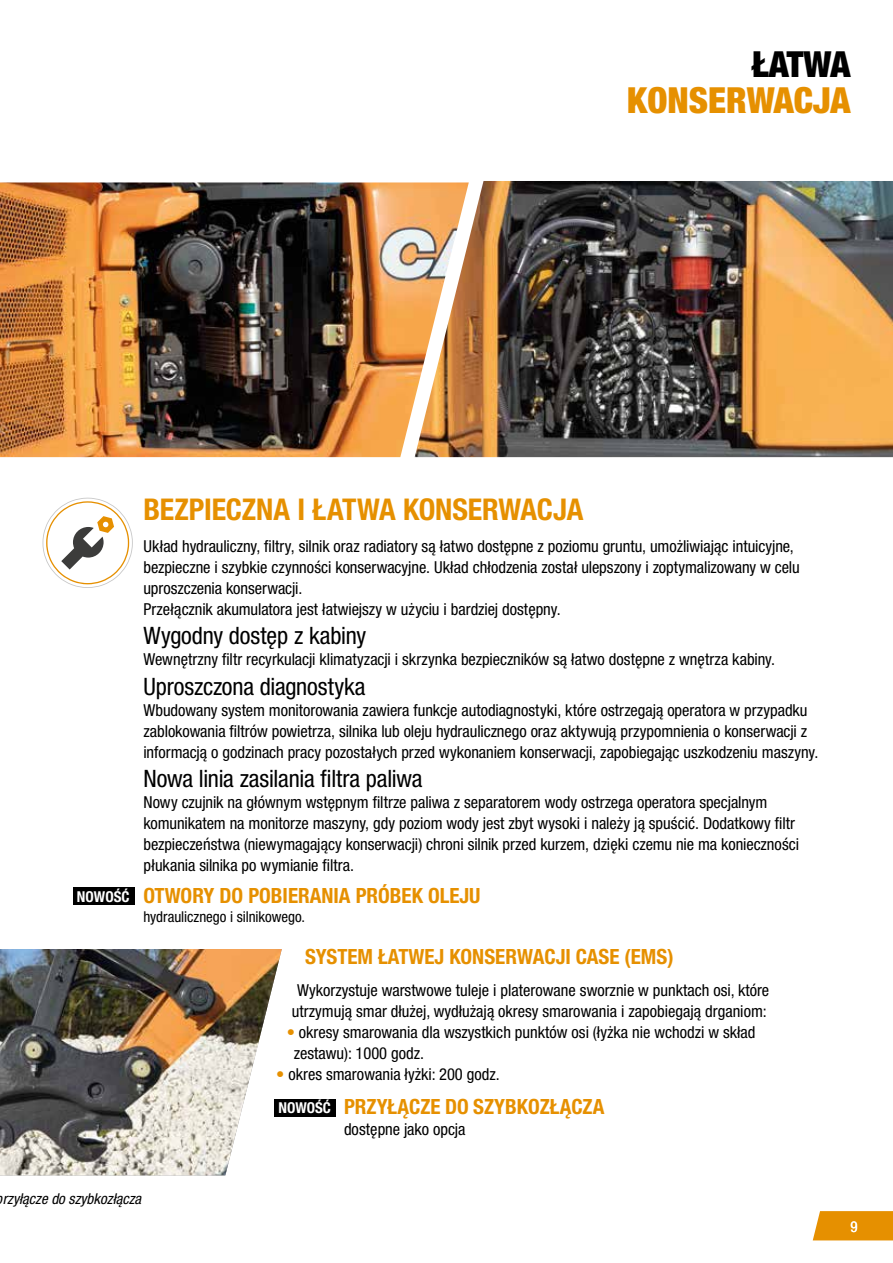
<style>
.page{position:relative;width:893px;height:1263px;background:#fff}
.page>*{position:absolute;margin:0;border:0;box-sizing:border-box;transform-origin:0 0}
.t1{font:900 condensed 36px "Helvetica Neue LT Pro";color:#e69000}
.t2{font:900 condensed 36px "Helvetica Neue LT Pro";letter-spacing:-.015em;color:#000}
.t3{font:700 condensed 30px "Helvetica Neue LT Pro";letter-spacing:-.005em;color:#e69000}
.t4{font:condensed 24px "Helvetica Neue LT Pro";letter-spacing:-.01em;color:#000}
.t5{font:700 condensed 21px "Helvetica Neue LT Pro";color:#e69000}
.t6{font:condensed 16.5px/21px "Helvetica Neue LT Pro";color:#000}
.t7{font:condensed 15px "Helvetica Neue LT Pro";letter-spacing:-.005em;color:#000}
.t8{font:italic condensed 15px "Helvetica Neue LT Pro";color:#000}
.t9{font:700 condensed 15px "Helvetica Neue LT Pro";color:#fff}
.t10{font:condensed 15px "Helvetica Neue LT Pro";color:#fff}
.s1{color:#e69000}
</style>
<div class="page">
<svg style="left:813px;top:1211px;width:80px;height:29px;background:#e7950b"></svg>
<img style="left:0;top:949px;width:282px;height:226px">
<img style="left:469px;top:181px;width:424px;height:276px">
<img style="left:0;top:182px;width:469px;height:275px">
<svg style="left:43px;top:498px;width:90px;height:90px"></svg>
<div style="left:73px;top:888px;width:61px;height:17px;background:#000"></div>
<div style="left:275px;top:1099px;width:61px;height:17px;background:#000"></div>
<h1 class="t2" style="left:752px;top:42px;width:100px">ŁATWA</h1>
<h1 class="t1" style="left:627px;top:78px;width:225px">KONSERWACJA</h1>
<p class="t9" style="left:77px;top:887px;width:54px">NOWOŚĆ</p>
<h2 class="t3" style="left:143px;top:491px;width:442px">BEZPIECZNA I ŁATWA KONSERWACJA</h2>
<p class="t6" style="left:143px;top:535px;width:658px">Układ hydrauliczny, filtry, silnik oraz radiatory są łatwo dostępne z poziomu gruntu, umożliwiając intuicyjne, bezpieczne i szybkie czynności konserwacyjne. Układ chłodzenia został ulepszony i zoptymalizowany w celu uproszczenia konserwacji.<br>Przełącznik akumulatora jest łatwiejszy w użyciu i bardziej dostępny.</p>
<h3 class="t4" style="left:143px;top:622px;width:224px">Wygodny dostęp z kabiny</h3>
<p class="t6" style="left:143px;top:649px;width:633px">Wewnętrzny filtr recyrkulacji klimatyzacji i skrzynka bezpieczników są łatwo dostępne z wnętrza kabiny.</p>
<h3 class="t4" style="left:143px;top:672px;width:223px">Uproszczona diagnostyka</h3>
<p class="t6" style="left:143px;top:699px;width:677px">Wbudowany system monitorowania zawiera funkcje autodiagnostyki, które ostrzegają operatora w przypadku zablokowania filtrów powietrza, silnika lub oleju hydraulicznego oraz aktywują przypomnienia o konserwacji z informacją o godzinach pracy pozostałych przed wykonaniem konserwacji, zapobiegając uszkodzeniu maszyny.</p>
<h3 class="t4" style="left:143px;top:765px;width:281px">Nowa linia zasilania filtra paliwa</h3>
<p class="t6" style="left:143px;top:792px;width:657px">Nowy czujnik na głównym wstępnym filtrze paliwa z separatorem wody ostrzega operatora specjalnym komunikatem na monitorze maszyny, gdy poziom wody jest zbyt wysoki i należy ją spuścić. Dodatkowy filtr bezpieczeństwa (niewymagający konserwacji) chroni silnik przed kurzem, dzięki czemu nie ma konieczności płukania silnika po wymianie filtra.</p>
<p class="t5" style="left:143px;top:883px;width:339px">OTWORY DO POBIERANIA PRÓBEK OLEJU</p>
<p class="t7" style="left:143px;top:907px;width:163px">hydraulicznego i silnikowego.</p>
<p class="t5" style="left:305px;top:944px;width:370px">SYSTEM ŁATWEJ KONSERWACJI CASE (EMS)</p>
<p class="t6" style="left:292px;top:979px;width:479px;text-align:center">Wykorzystuje warstwowe tuleje i platerowane sworznie w punktach osi, które utrzymują smar dłużej, wydłużają okresy smarowania i zapobiegają drganiom:</p>
<p class="t6" style="left:294px;top:1021px;width:463px;text-indent:-7px"><span class="s1">•</span> okresy smarowania dla wszystkich punktów osi (łyżka nie wchodzi w skład zestawu): 1000 godz.</p>
<p class="t6" style="left:276px;top:1063px;width:225px"><span class="s1">•</span> okres smarowania łyżki: 200 godz.</p>
<p class="t9" style="left:278px;top:1099px;width:54px">NOWOŚĆ</p>
<p class="t5" style="left:344px;top:1094px;width:262px">PRZYŁĄCZE DO SZYBKOZŁĄCZA</p>
<p class="t6" style="left:344px;top:1119px;width:123px">dostępne jako opcja</p>
<p class="t8" style="left:3px;top:1190px;width:140px">rzyłącze do szybkozłącza</p>
<p class="t10" style="left:850px;top:1218px;width:9px">9</p>
</div>
